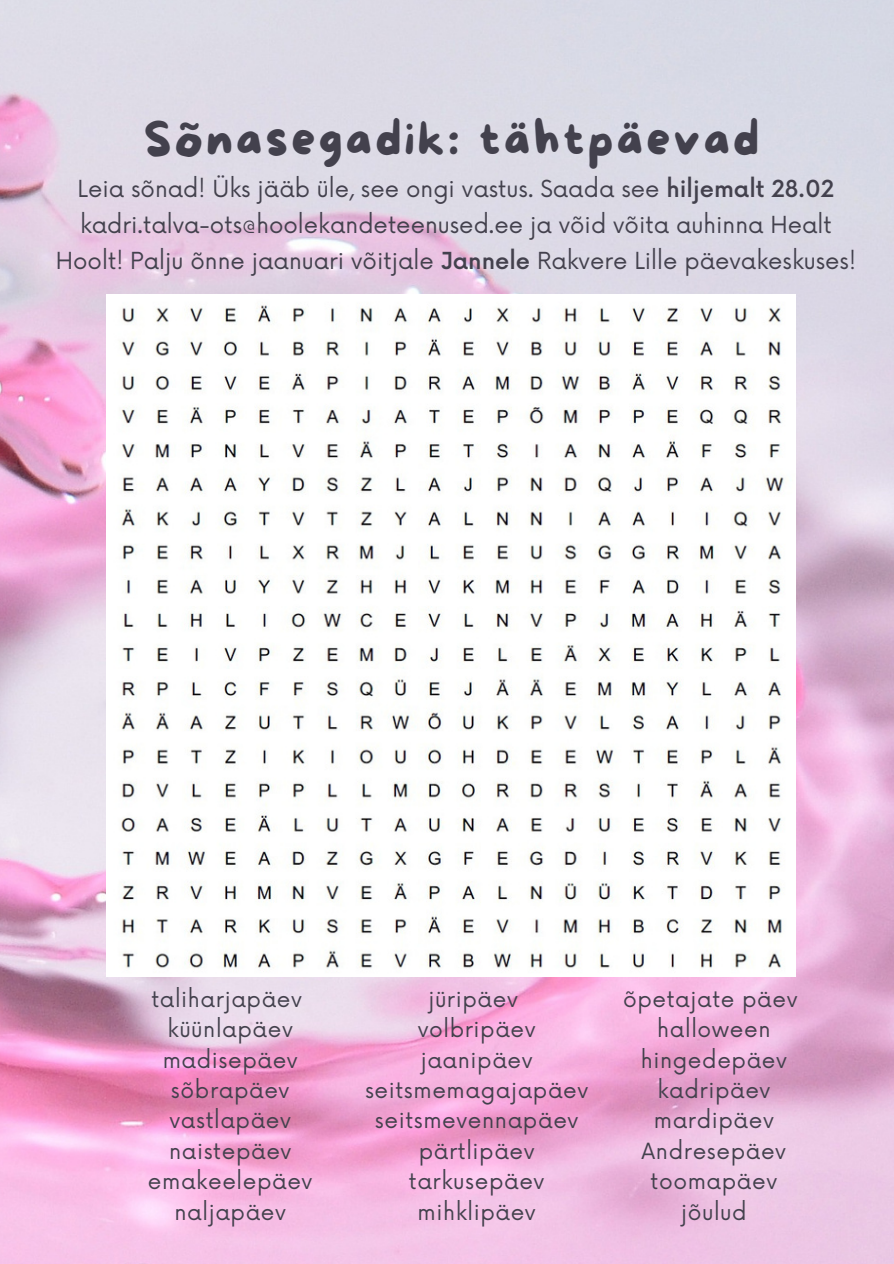
<style>
.page{position:relative;width:894px;height:1264px;background:#fff}
.page>*{position:absolute;margin:0;border:0;box-sizing:border-box;transform-origin:0 0}
.t1{font:48px "More Sugar";letter-spacing:.06em;color:#43414d}
.t2{font:22.95px/36px "Now";color:#43414d;text-align:center}
.t3{font:21.75px/30.5px "Now";letter-spacing:.025em;color:#43414d;text-align:center}
.s1{font-weight:500}
</style>
<div class="page">
<img style="left:0;top:0;width:893px;height:1263px">
<img style="left:106px;top:294px;width:689px;height:682px">
<h1 class="t1" style="left:144px;top:113px;width:616px">Sõnasegadik: tähtpäevad</h1>
<p class="t2" style="left:56px;top:172px;width:801px">Leia sõnad! Üks jääb üle, see ongi vastus. Saada see <span class="s1">hiljemalt 28.02 </span>kadri.talva-ots@hoolekandeteenused.ee ja võid võita auhinna Healt<br>Hoolt! Palju õnne jaanuari võitjale <span class="s1">Jannele</span> Rakvere Lille päevakeskuses!</p>
<p class="t3" style="left:148px;top:984px;width:166px">taliharjapäev küünlapäev madisepäev sõbrapäev vastlapäev naistepäev emakeelepäev naljapäev</p>
<p class="t3" style="left:365px;top:984px;width:225px">jüripäev<br>volbripäev jaanipäev seitsmemagajapäev seitsmevennapäev pärtlipäev tarkusepäev mihklipäev</p>
<p class="t3" style="left:623px;top:984px;width:176px">õpetajate päev halloween hingedepäev kadripäev mardipäev<br>Andresepäev toomapäev jõulud</p>
</div>
